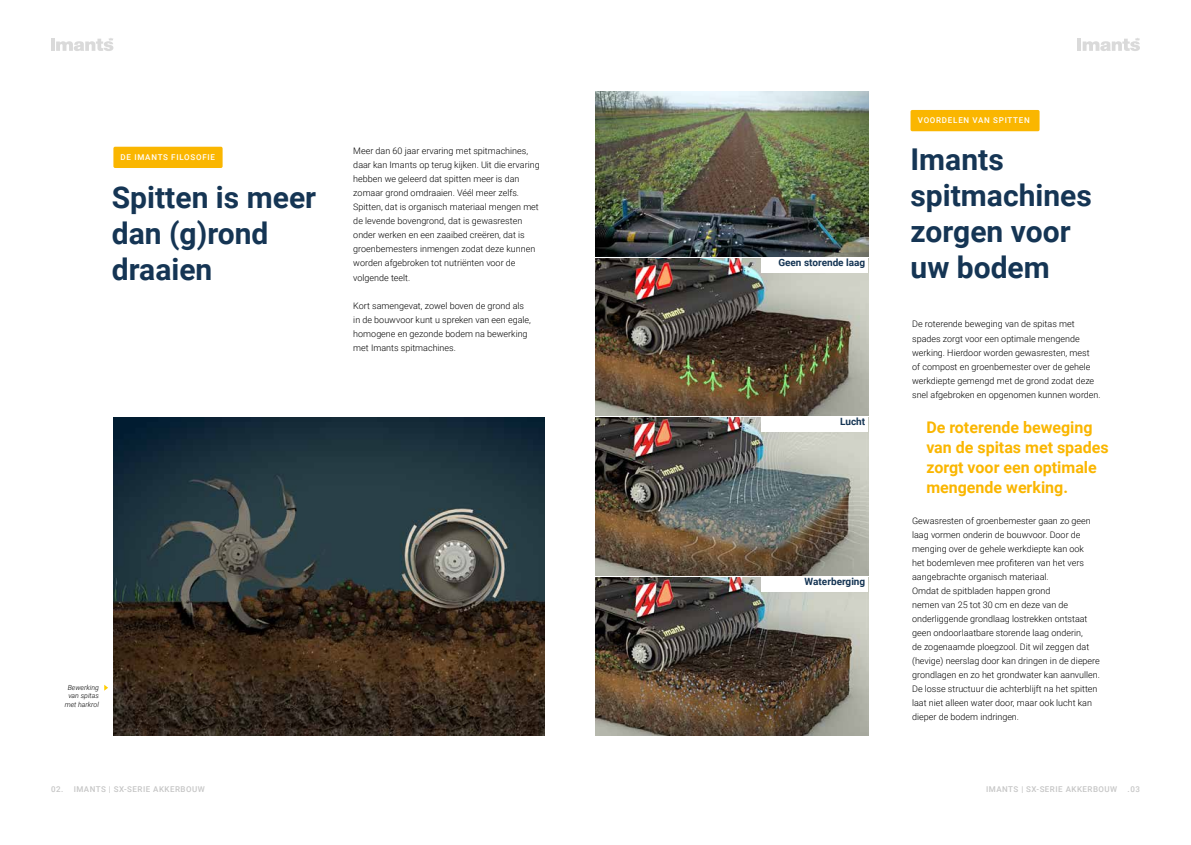
<style>
.page{position:relative;width:1191px;height:845px;background:#fff}
.page>*{position:absolute;margin:0;border:0;box-sizing:border-box;transform-origin:0 0}
.t1{font:700 30px/36px "Roboto";color:#153554}
.t2{font:700 16px/20px "Roboto";color:#fab600}
.t3{font:700 10px "Roboto";color:#153554}
.t4{font:300 9px/14px "Roboto";color:#000}
.t5{font:500 8px "Roboto";letter-spacing:.06em;color:#c6c6c6}
.t6{font:500 8px "Roboto";letter-spacing:.095em;color:#fff}
.t7{font:italic 300 7px/8.4px "Roboto";color:#000;text-align:center}
</style>
<div class="page">
<img style="left:113px;top:417px;width:431px;height:317px">
<img style="left:595px;top:91px;width:273px;height:165px">
<img style="left:595px;top:259px;width:273px;height:156px">
<svg style="left:51px;top:38px;width:62px;height:13px"></svg>
<svg style="left:1077px;top:38px;width:63px;height:13px"></svg>
<svg style="left:104px;top:684px;width:4px;height:6px"></svg>
<div style="left:113px;top:147px;width:110px;height:21px;background:#fab600;border-radius:2px"></div>
<img style="left:595px;top:417px;width:273px;height:157px">
<img style="left:595px;top:577px;width:273px;height:157px">
<div style="left:910px;top:110px;width:129px;height:21px;background:#fab600;border-radius:2px"></div>
<div style="left:761px;top:258px;width:107px;height:15px;background:#fff"></div>
<div style="left:761px;top:417px;width:107px;height:14px;background:#fff"></div>
<div style="left:761px;top:577px;width:107px;height:14px;background:#fff"></div>
<p class="t6" style="left:917px;top:115px;width:114px">VOORDELEN VAN SPITTEN</p>
<p class="t4" style="left:353px;top:144px;width:188px">Meer dan 60 jaar ervaring met spitmachines, daar kan Imants op terug kijken. Uit die ervaring hebben we geleerd dat spitten meer is dan zomaar grond omdraaien. Véél meer zelfs.<br>Spitten, dat is organisch materiaal mengen met de levende bovengrond, dat is gewasresten onder werken en een zaaibed creëren, dat is groenbemesters inmengen zodat deze kunnen worden afgebroken tot nutriënten voor de volgende teelt.</p>
<p class="t4" style="left:353px;top:298px;width:179px">Kort samengevat, zowel boven de grond als in de bouwvoor kunt u spreken van een egale, homogene en gezonde bodem na bewerking met Imants spitmachines.</p>
<p class="t6" style="left:121px;top:152px;width:96px">DE IMANTS FILOSOFIE</p>
<h1 class="t1" style="left:910px;top:140px;width:183px">Imants spitmachines zorgen voor uw bodem</h1>
<h1 class="t1" style="left:112px;top:178px;width:206px">Spitten is meer dan (g)rond draaien</h1>
<p class="t3" style="left:778px;top:255px;width:88px">Geen storende laag</p>
<p class="t4" style="left:912px;top:317px;width:190px">De roterende beweging van de spitas met spades zorgt voor een optimale mengende werking. Hierdoor worden gewasresten, mest<br>of compost en groenbemester over de gehele werkdiepte gemengd met de grond zodat deze snel afgebroken en opgenomen kunnen worden.</p>
<p class="t7" style="left:65px;top:682px;width:36px">Bewerking van spitas met harkrol</p>
<p class="t3" style="left:840px;top:414px;width:27px">Lucht</p>
<p class="t3" style="left:804px;top:574px;width:62px">Waterberging</p>
<h2 class="t2" style="left:926px;top:416px;width:184px">De roterende beweging van de spitas met spades zorgt voor een optimale mengende werking.</h2>
<p class="t4" style="left:912px;top:513px;width:189px">Gewasresten of groenbemester gaan zo geen laag vormen onderin de bouwvoor. Door de menging over de gehele werkdiepte kan ook<br>het bodemleven mee profiteren van het vers aangebrachte organisch materiaal.<br>Omdat de spitbladen happen grond<br>nemen van 25 tot 30 cm en deze van de onderliggende grondlaag lostrekken ontstaat geen ondoorlaatbare storende laag onderin,<br>de zogenaamde ploegzool. Dit wil zeggen dat (hevige) neerslag door kan dringen in de diepere grondlagen en zo het grondwater kan aanvullen.<br>De losse structuur die achterblijft na het spitten laat niet alleen water door, maar ook lucht kan dieper de bodem indringen.</p>
<p class="t5" style="left:51px;top:782px;width:155px">02. IMANTS | SX-SERIE AKKERBOUW</p>
<p class="t5" style="left:986px;top:782px;width:133px">IMANTS | SX-SERIE AKKERBOUW</p>
<p class="t5" style="left:1127px;top:782px;width:14px">.03</p>
</div>
